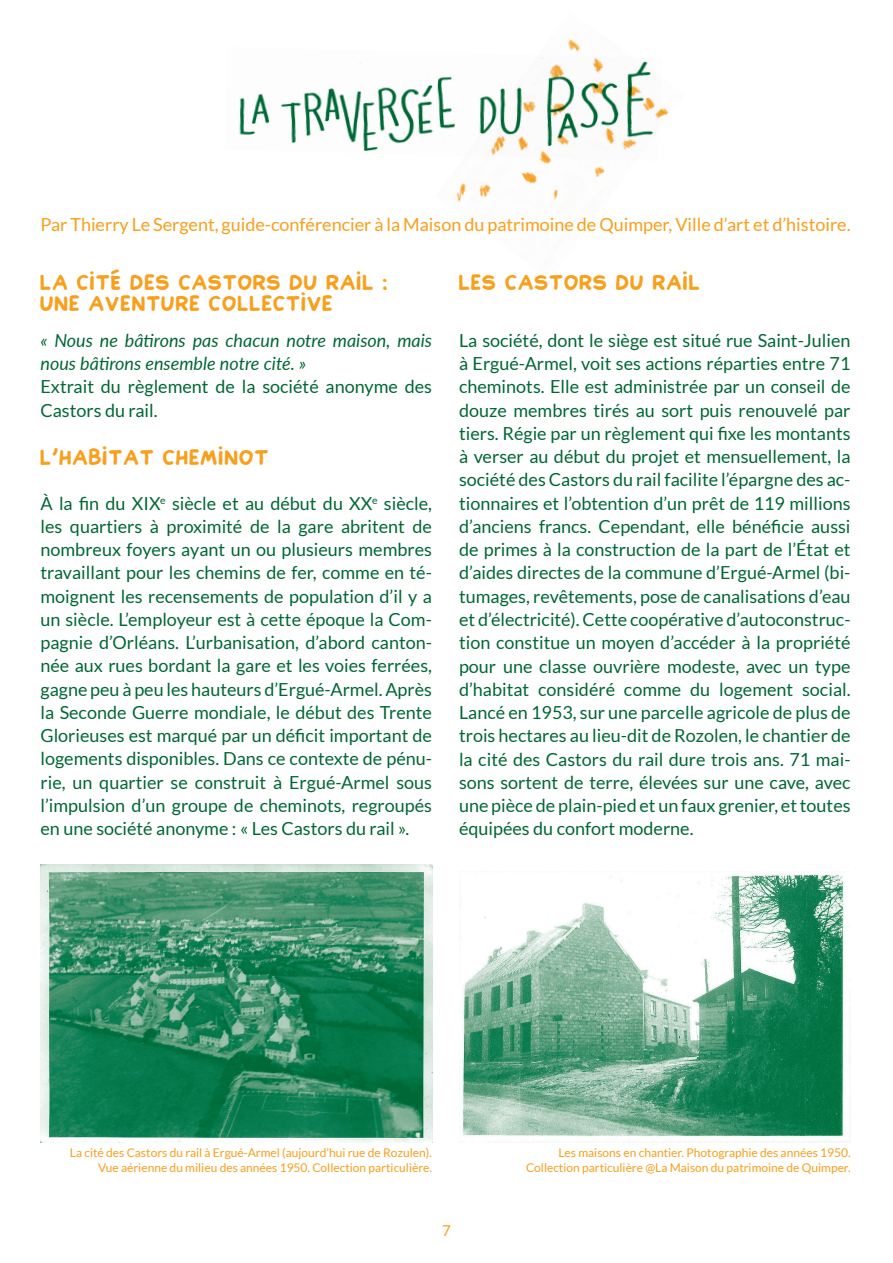
<style>
.page{position:relative;width:893px;height:1263px;background:#fff}
.page>*{position:absolute;margin:0;border:0;box-sizing:border-box;transform-origin:0 0}
.t1{font:18px/23.2px "Lato";color:#006834;text-align:justify}
.t2{font:18px "Lato";color:#f89f1c}
.t3{font:18px/21.6px "Kemper Sans";color:#f89f1c}
.t4{font:italic 18px/23.2px "Lato";color:#006834}
.t5{font:15px "Lato";color:#f89f1c}
.t6{font:12px/14.4px "Lato";color:#f89f1c;text-align:right}
</style>
<div class="page">
<img style="left:456px;top:39px;width:213px;height:163px">
<img style="left:239px;top:47px;width:422px;height:114px">
<img style="left:40px;top:864px;width:392px;height:278px">
<img style="left:459px;top:873px;width:391px;height:269px">
<p class="t2" style="left:40px;top:214px;width:811px">Par Thierry Le Sergent, guide-conférencier à la Maison du patrimoine de Quimper, Ville d’art et d’histoire.</p>
<p class="t3" style="left:40px;top:271px;width:350px">LA CITÉ DES CASTORS DU RAIL :<br>UNE AVENTURE COLLECTIVE</p>
<p class="t4" style="left:40px;top:328px;width:393px">« Nous ne bâtirons pas chacun notre maison, mais nous bâtirons ensemble notre cité. »</p>
<p class="t1" style="left:40px;top:375px;width:393px">Extrait du règlement de la société anonyme des<br>Castors du rail.</p>
<p class="t3" style="left:40px;top:447px;width:231px">L'HABITAT CHEMINOT</p>
<p class="t1" style="left:40px;top:491px;width:393px">À la fin du XIX<sup>e</sup> siècle et au début du XX<sup>e</sup> siècle, les quartiers à proximité de la gare abritent de nombreux foyers ayant un ou plusieurs membres travaillant pour les chemins de fer, comme en té&shy;moignent les recensements de population d’il y a un siècle. L’employeur est à cette époque la Com&shy;pagnie d’Orléans. L’urbanisation, d’abord canton&shy;née aux rues bordant la gare et les voies ferrées, gagne peu à peu les hauteurs d’Ergué-Armel. Après la Seconde Guerre mondiale, le début des Trente Glorieuses est marqué par un déficit important de logements disponibles. Dans ce contexte de pénu&shy;rie, un quartier se construit à Ergué-Armel sous l’impulsion d’un groupe de cheminots, regroupés en une société anonyme : « Les Castors du rail ».</p>
<p class="t3" style="left:459px;top:271px;width:244px">LES CASTORS DU RAIL</p>
<p class="t1" style="left:459px;top:329px;width:393px">La société, dont le siège est situé rue Saint-Julien à Ergué-Armel, voit ses actions réparties entre 71 cheminots. Elle est administrée par un conseil de douze membres tirés au sort puis renouvelé par tiers. Régie par un règlement qui fixe les montants à verser au début du projet et mensuellement, la société des Castors du rail facilite l’épargne des ac&shy;tionnaires et l’obtention d’un prêt de 119 millions d’anciens francs. Cependant, elle bénéficie aussi de primes à la construction de la part de l’État et d’aides directes de la commune d’Ergué-Armel (bi&shy;tumages, revêtements, pose de canalisations d’eau et d’électricité). Cette coopérative d’autoconstruc&shy;tion constitue un moyen d’accéder à la propriété pour une classe ouvrière modeste, avec un type d’habitat considéré comme du logement social.<br>Lancé en 1953, sur une parcelle agricole de plus de trois hectares au lieu-dit de Rozolen, le chantier de la cité des Castors du rail dure trois ans. 71 mai&shy;sons sortent de terre, élevées sur une cave, avec une pièce de plain-pied et un faux grenier, et toutes équipées du confort moderne.</p>
<p class="t6" style="left:70px;top:1146px;width:364px">La cité des Castors du rail à Ergué-Armel (aujourd’hui rue de Rozulen).<br>Vue aérienne du milieu des années 1950. Collection particulière.</p>
<p class="t6" style="left:526px;top:1146px;width:326px">Les maisons en chantier. Photographie des années 1950.<br>Collection particulière @La Maison du patrimoine de Quimper.</p>
<p class="t5" style="left:442px;top:1222px;width:10px">7</p>
</div>
